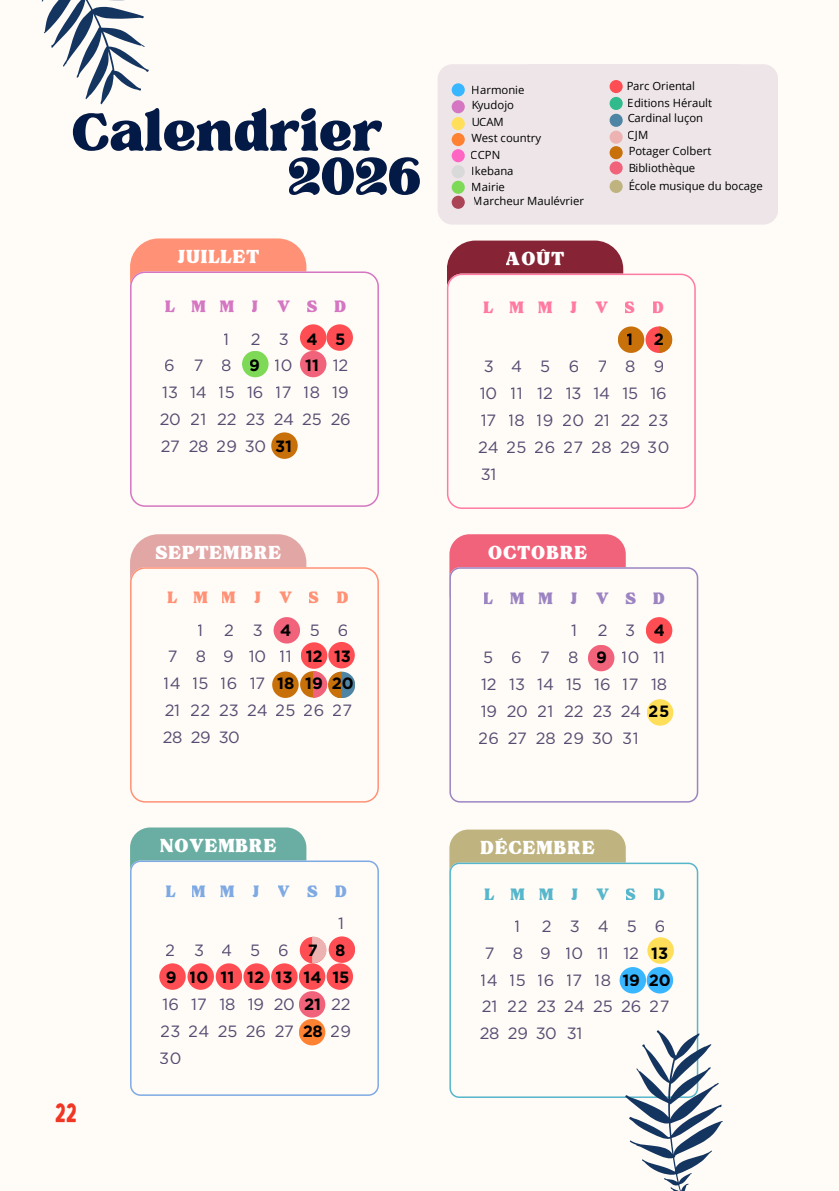
<style>
.page{position:relative;width:839px;height:1191px;background:#fff}
.page>*{position:absolute;margin:0;border:0;box-sizing:border-box;transform-origin:0 0}
.t1{font:73.6px "TAN Tangkiwood Display";color:#041a46}
.t2{font:26.2px "Bobby Jones";color:#f13624}
.t3{font:26px "TAN Tangkiwood Display";letter-spacing:.04em;color:#fff}
.t4{font:22.8px "TAN Tangkiwood Display";letter-spacing:.74em;color:#d476c2}
.t5{font:22.8px "TAN Tangkiwood Display";letter-spacing:.74em;color:#ff7aa2}
.t6{font:22.8px "TAN Tangkiwood Display";letter-spacing:.74em;color:#ff9276}
.t7{font:22.8px "TAN Tangkiwood Display";letter-spacing:.74em;color:#9c84c2}
.t8{font:22.8px "TAN Tangkiwood Display";letter-spacing:.74em;color:#7eaae4}
.t9{font:22.8px "TAN Tangkiwood Display";letter-spacing:.74em;color:#56b6cb}
.t10{font:16.4px/26.8px "Gotham";color:#564c72}
.t11{font:700 16.4px "Gotham";color:#000}
.t12{font:16.4px "Gotham";letter-spacing:.425em;color:#564c72}
.t13{font:11.4px/16.6px "Open Sans";color:#000}
.s1{font-weight:700;color:#000}
</style>
<div class="page">
<div style="left:0;top:0;width:838px;height:1190px;background:#fffbf6"></div>
<div style="left:130px;top:238px;width:176px;height:80px;background:#ff9276"></div>
<svg style="left:130px;top:271px;width:249px;height:236px"></svg>
<svg style="left:326px;top:324px;width:27px;height:27px"></svg>
<svg style="left:300px;top:324px;width:26px;height:27px"></svg>
<svg style="left:271px;top:432px;width:27px;height:27px"></svg>
<div style="left:300px;top:351px;width:26px;height:26px;background:#f1637b"></div>
<div style="left:242px;top:351px;width:26px;height:26px;background:#7ed957"></div>
<div style="left:447px;top:241px;width:176px;height:80px;background:#862435"></div>
<svg style="left:447px;top:274px;width:248px;height:234px"></svg>
<svg style="left:645px;top:326px;width:13px;height:27px"></svg>
<svg style="left:617px;top:326px;width:27px;height:27px"></svg>
<svg style="left:658px;top:326px;width:14px;height:27px"></svg>
<div style="left:130px;top:534px;width:176px;height:80px;background:#e2a7a5"></div>
<svg style="left:130px;top:567px;width:249px;height:236px"></svg>
<svg style="left:328px;top:642px;width:27px;height:26px"></svg>
<svg style="left:301px;top:642px;width:26px;height:27px"></svg>
<svg style="left:341px;top:672px;width:14px;height:26px"></svg>
<svg style="left:272px;top:671px;width:27px;height:27px"></svg>
<svg style="left:300px;top:671px;width:13px;height:27px"></svg>
<svg style="left:328px;top:672px;width:13px;height:26px"></svg>
<svg style="left:273px;top:617px;width:27px;height:27px"></svg>
<svg style="left:313px;top:671px;width:14px;height:27px"></svg>
<div style="left:449px;top:534px;width:176px;height:80px;background:#f1637b"></div>
<svg style="left:449px;top:567px;width:249px;height:235px"></svg>
<svg style="left:646px;top:699px;width:27px;height:27px"></svg>
<svg style="left:645px;top:617px;width:27px;height:27px"></svg>
<div style="left:588px;top:645px;width:26px;height:26px;background:#f1637b"></div>
<div style="left:130px;top:828px;width:176px;height:80px;background:#6aaea3"></div>
<svg style="left:130px;top:861px;width:249px;height:235px"></svg>
<div style="left:299px;top:1019px;width:26px;height:26px;background:#ff8233"></div>
<svg style="left:300px;top:937px;width:12px;height:26px"></svg>
<svg style="left:328px;top:936px;width:27px;height:27px"></svg>
<svg style="left:159px;top:963px;width:27px;height:27px"></svg>
<svg style="left:187px;top:963px;width:27px;height:27px"></svg>
<svg style="left:216px;top:963px;width:26px;height:27px"></svg>
<svg style="left:243px;top:963px;width:27px;height:27px"></svg>
<svg style="left:271px;top:963px;width:26px;height:27px"></svg>
<svg style="left:299px;top:963px;width:26px;height:27px"></svg>
<svg style="left:326px;top:963px;width:27px;height:27px"></svg>
<div style="left:312px;top:936px;width:14px;height:27px;background:#edb2b2"></div>
<svg style="left:299px;top:991px;width:26px;height:27px"></svg>
<div style="left:449px;top:830px;width:176px;height:80px;background:#bfb380"></div>
<svg style="left:449px;top:863px;width:249px;height:235px"></svg>
<svg style="left:619px;top:967px;width:27px;height:27px"></svg>
<svg style="left:646px;top:967px;width:27px;height:27px"></svg>
<svg style="left:647px;top:937px;width:26px;height:27px"></svg>
<svg style="left:584px;top:1010px;width:139px;height:181px"></svg>
<div style="left:437px;top:64px;width:341px;height:161px;background:#ede5e8"></div>
<svg style="left:451px;top:83px;width:14px;height:13px"></svg>
<div style="left:609px;top:180px;width:13px;height:13px;background:#bfb380"></div>
<div style="left:451px;top:100px;width:14px;height:13px;background:#d476c2"></div>
<div style="left:451px;top:117px;width:14px;height:13px;background:#ffde59"></div>
<div style="left:451px;top:133px;width:14px;height:13px;background:#ff8233"></div>
<div style="left:451px;top:149px;width:14px;height:13px;background:#ff66c4"></div>
<div style="left:451px;top:196px;width:14px;height:13px;background:#ab4556"></div>
<div style="left:609px;top:80px;width:13px;height:13px;background:#ff4e53"></div>
<div style="left:609px;top:97px;width:13px;height:13px;background:#31bb8d"></div>
<div style="left:609px;top:114px;width:13px;height:13px;background:#4e84a4"></div>
<div style="left:609px;top:131px;width:13px;height:13px;background:#edb2b2"></div>
<div style="left:609px;top:146px;width:13px;height:13px;background:#c8710b"></div>
<div style="left:451px;top:165px;width:14px;height:13px;background:#d9d9d9"></div>
<div style="left:609px;top:161px;width:13px;height:13px;background:#f1637b"></div>
<div style="left:451px;top:181px;width:14px;height:13px;background:#7ed957"></div>
<svg style="left:41px;top:0;width:108px;height:105px"></svg>
<h1 class="t1" style="left:71px;top:105px;width:313px">Calendrier</h1>
<h1 class="t1" style="left:288px;top:149px;width:135px">2026</h1>
<h3 class="t3" style="left:177px;top:247px;width:83px">JUILLET</h3>
<h3 class="t4" style="left:165px;top:298px;width:182px">LMMJVSD</h3>
<p class="t10" style="left:224px;top:325px;width:7px">1</p>
<p class="t10" style="left:250px;top:325px;width:97px">23<span class="s1">45</span></p>
<p class="t10" style="left:165px;top:352px;width:185px">6 7 8 <span class="s1">9</span>10<span class="s1">11</span>12</p>
<p class="t10" style="left:162px;top:379px;width:188px">13 14 15 16 17 18 19</p>
<p class="t10" style="left:159px;top:406px;width:193px">20 21 22 23 24 25 26</p>
<p class="t10" style="left:160px;top:433px;width:133px">27 28 29 30 <span class="s1">31</span></p>
<h3 class="t3" style="left:155px;top:543px;width:127px">SEPTEMBRE</h3>
<h3 class="t6" style="left:167px;top:589px;width:182px">LMMJVSD</h3>
<p class="t10" style="left:198px;top:616px;width:7px">1</p>
<p class="t10" style="left:224px;top:616px;width:125px">23<span class="s1">4</span>56</p>
<p class="t10" style="left:167px;top:643px;width:185px">7 8 91011<span class="s1">1213</span></p>
<p class="t10" style="left:164px;top:670px;width:191px">14 15 16 17 <span class="s1">18 19 20</span></p>
<p class="t10" style="left:164px;top:697px;width:189px">21 22 23 24 25 26 27</p>
<p class="t10" style="left:162px;top:724px;width:79px">28 29 30</p>
<h2 class="t2" style="left:55px;top:1096px;width:24px">22</h2>
<h3 class="t3" style="left:160px;top:836px;width:118px">NOVEMBRE</h3>
<h3 class="t8" style="left:166px;top:883px;width:182px">LMMJVSD</h3>
<p class="t10" style="left:338px;top:910px;width:7px">1</p>
<p class="t10" style="left:166px;top:937px;width:182px">23456<span class="s1">78</span></p>
<p class="t11" style="left:165px;top:967px;width:186px">9 10 11 12 13 14 15</p>
<p class="t10" style="left:162px;top:991px;width:190px">16 17 18 19 20 <span class="s1">21</span> 22</p>
<p class="t10" style="left:161px;top:1018px;width:192px">23 24 25 26 27 <span class="s1">28</span> 29</p>
<p class="t10" style="left:160px;top:1044px;width:23px">30</p>
<p class="t13" style="left:626px;top:77px;width:87px;line-height:17.2px">Parc Oriental<br>Editions Hérault</p>
<p class="t13" style="left:627px;top:110px;width:85px">Cardinal luçon<br>CJM<br>Potager Colbert</p>
<p class="t13" style="left:471px;top:81px;width:54px">Harmonie</p>
<p class="t13" style="left:470px;top:96px;width:72px">Kyudojo<br>UCAM<br>West country<br>CCPN</p>
<p class="t13" style="left:473px;top:192px;width:112px">Marcheur Maulévrier</p>
<p class="t13" style="left:471px;top:163px;width:43px">Ikebana</p>
<p class="t13" style="left:628px;top:159px;width:69px">Bibliothèque</p>
<p class="t13" style="left:471px;top:178px;width:35px">Mairie</p>
<p class="t13" style="left:628px;top:177px;width:136px">École musique du bocage</p>
<h3 class="t3" style="left:506px;top:249px;width:60px">AOÛT</h3>
<h3 class="t5" style="left:483px;top:299px;width:182px">LMMJVSD</h3>
<p class="t11" style="left:626px;top:330px;width:38px">1 2</p>
<p class="t10" style="left:478px;top:353px;width:193px;text-indent:5px">3456789<br>10 11 12 13 14 15 16<br>17 18 19 20 21 22 23<br>24 25 26 27 28 29 30<br>31</p>
<h3 class="t3" style="left:488px;top:543px;width:100px">OCTOBRE</h3>
<h3 class="t7" style="left:484px;top:590px;width:182px">LMMJVSD</h3>
<p class="t10" style="left:571px;top:617px;width:7px">1</p>
<p class="t10" style="left:597px;top:617px;width:69px">23<span class="s1">4</span></p>
<p class="t10" style="left:484px;top:644px;width:183px">5 6 7 8 <span class="s1">9</span>1011</p>
<p class="t10" style="left:481px;top:671px;width:188px">12 13 14 15 16 17 18</p>
<p class="t10" style="left:480px;top:698px;width:190px">19 20 21 22 23 24 <span class="s1">25</span></p>
<p class="t10" style="left:478px;top:724px;width:161px">26 27 28 29 30 31</p>
<h3 class="t3" style="left:480px;top:838px;width:115px">DÉCEMBRE</h3>
<h3 class="t9" style="left:484px;top:886px;width:182px">LMMJVSD</h3>
<p class="t10" style="left:515px;top:913px;width:7px">1</p>
<p class="t10" style="left:541px;top:913px;width:125px">23456</p>
<p class="t12" style="left:484px;top:943px;width:185px">7 8 9101112<span class="s1">13</span></p>
<p class="t10" style="left:481px;top:966px;width:191px">14 15 16 17 18 <span class="s1">19 20</span></p>
<p class="t10" style="left:481px;top:993px;width:189px">21 22 23 24 25 26 27</p>
<p class="t10" style="left:479px;top:1020px;width:105px">28 29 30 31</p>
</div>
